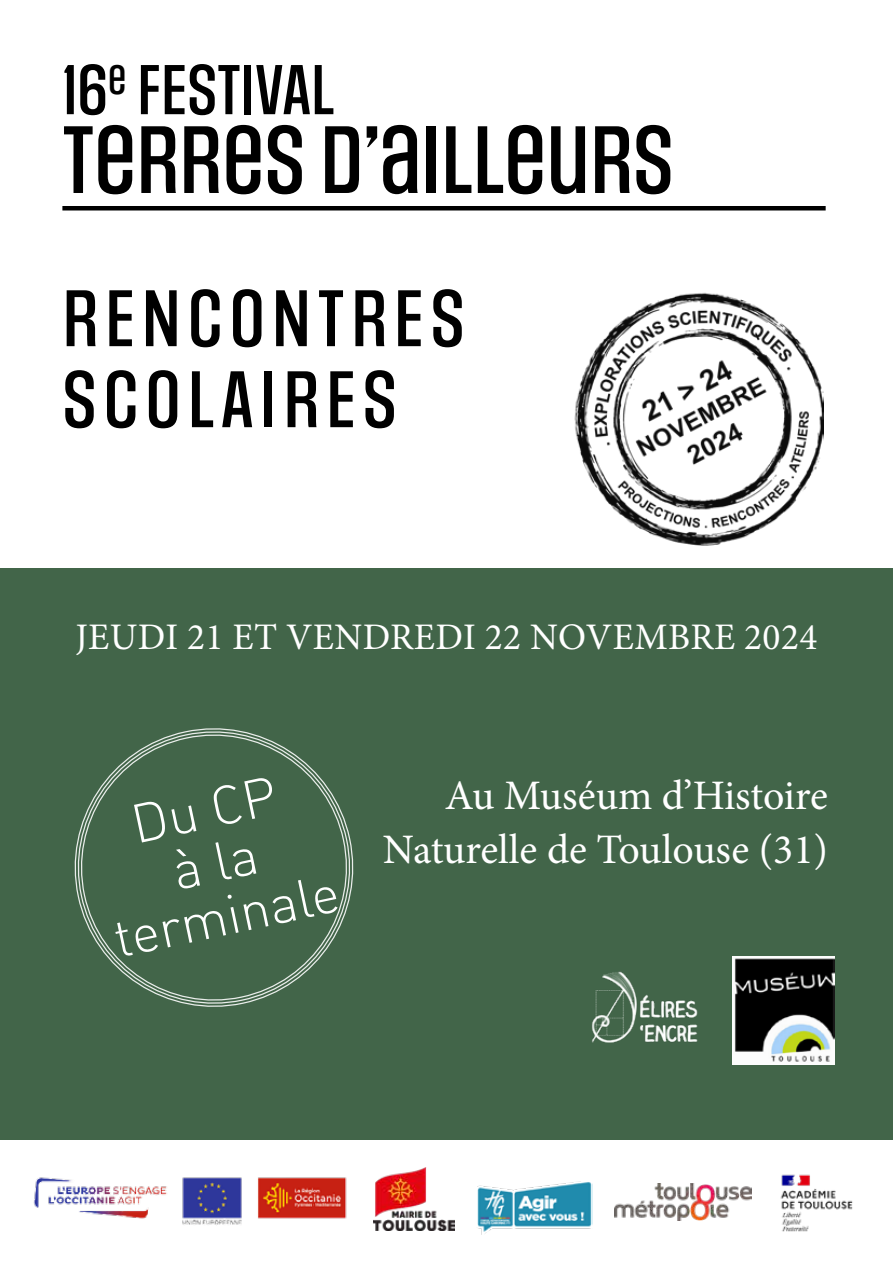
<style>
.page{position:relative;width:893px;height:1263px;background:#fff}
.page>*{position:absolute;margin:0;border:0;box-sizing:border-box;transform-origin:0 0}
.t1{font:500 80.55px "Social Gothic";color:#000}
.t2{font:500 67.5px/81px "Social Gothic";letter-spacing:.1em;color:#000}
.t3{font:500 59.4px "Social Gothic";color:#000}
.t4{font:54px/54px "DIN Light Alternate";color:#fff;text-align:center}
.t5{font:42px/54px "Minion Pro";letter-spacing:-.005em;color:#fff;text-align:right}
.t6{font:37.5px "Minion Pro";letter-spacing:.01em;color:#fff}
</style>
<div class="page">
<div style="left:0;top:568px;width:893px;height:572px;background:#426549"></div>
<hr style="left:62px;top:206px;width:764px;height:4px;background:#000">
<img style="left:574px;top:292px;width:250px;height:254px">
<svg style="left:74px;top:728px;width:280px;height:279px"></svg>
<img style="left:733px;top:957px;width:101px;height:107px">
<img style="left:591px;top:956px;width:150px;height:106px">
<img style="left:780px;top:1174px;width:73px;height:58px">
<img style="left:33px;top:1177px;width:314px;height:48px">
<img style="left:477px;top:1181px;width:116px;height:53px">
<img style="left:614px;top:1183px;width:137px;height:37px">
<img style="left:373px;top:1167px;width:81px;height:63px">
<h3 class="t3" style="left:62px;top:51px;width:273px">16<sup>E</sup> FESTIVAL</h3>
<h1 class="t1" style="left:62px;top:107px;width:613px">TERRES D’AILLEURS</h1>
<h2 class="t2" style="left:62px;top:280px;width:404px">RENCONTRES<br>SCOLAIRES</h2>
<p class="t6" style="left:76px;top:612px;width:743px">JEUDI 21 ET VENDREDI 22 NOVEMBRE 2024</p>
<p class="t4" style="left:86px;top:806px;width:230px;rotate:-12deg">Du CP<br>à la terminale</p>
<p class="t5" style="left:383px;top:768px;width:447px">Au Muséum d’Histoire<br>Naturelle de Toulouse (31)</p>
</div>
